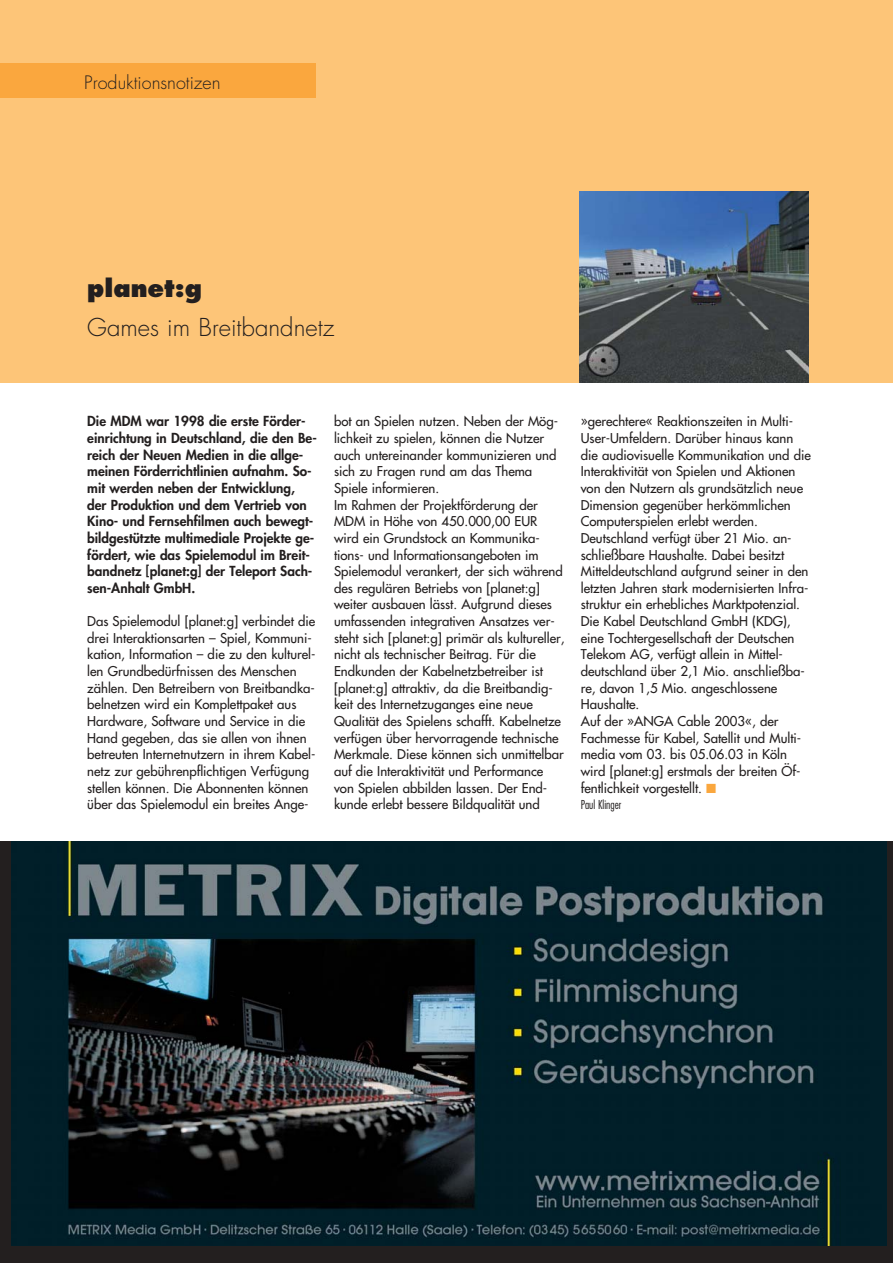
<style>
.page{position:relative;width:893px;height:1263px;background:#fff}
.page>*{position:absolute;margin:0;border:0;box-sizing:border-box;transform-origin:0 0}
.t1{font:300 24px "Futura";color:#231f1f}
.t2{font:800 24px "Futura";color:#231f1f}
.t3{font:300 18px "Futura";color:#231f1f}
.t4{font:800 13.5px/16.6px "Futura";color:#231f1f}
.t5{font:13.2px/16.6px "Futura";color:#231f1f}
.t6{font:300 condensed 12px "Futura";color:#231f1f}
.s1{color:#faa73e}
</style>
<div class="page">
<div style="left:0;top:842px;width:892px;height:421px;background:#231f1f"></div>
<img style="left:11px;top:842px;width:875px;height:404px">
<div style="left:0;top:0;width:892px;height:383px;background:#fdc578"></div>
<div style="left:0;top:64px;width:315px;height:34px;background:#faa73e"></div>
<img style="left:579px;top:191px;width:230px;height:192px">
<h2 class="t3" style="left:84px;top:74px;width:138px">Produktionsnotizen</h2>
<h1 class="t2" style="left:87px;top:278px;width:116px">planet:g</h1>
<h1 class="t1" style="left:87px;top:317px;width:248px">Games im Breitbandnetz</h1>
<p class="t4" style="left:87px;top:414px;width:231px">Die MDM war 1998 die erste Förder&shy;einrichtung in Deutschland, die den Be&shy;reich der Neuen Medien in die allge&shy;meinen Förderrichtlinien aufnahm. So&shy;mit werden neben der Entwicklung, der Produktion und dem Vertrieb von Kino- und Fernsehfilmen auch bewegt&shy;bildgestützte multimediale Projekte ge&shy;fördert, wie das Spielemodul im Breit&shy;bandnetz [planet:g] der Teleport Sach&shy;sen-Anhalt GmbH.</p>
<p class="t5" style="left:87px;top:614px;width:230px">Das Spielemodul [planet:g] verbindet die drei Interaktionsarten – Spiel, Kommuni&shy;kation, Information – die zu den kulturel&shy;len Grundbedürfnissen des Menschen zählen. Den Betreibern von Breitbandka&shy;belnetzen wird ein Komplettpaket aus Hardware, Software und Service in die Hand gegeben, das sie allen von ihnen betreuten Internetnutzern in ihrem Kabel&shy;netz zur gebührenpflichtigen Verfügung stellen können. Die Abonnenten können über das Spielemodul ein breites Ange-</p>
<p class="t5" style="left:334px;top:414px;width:232px">bot an Spielen nutzen. Neben der Mög&shy;lichkeit zu spielen, können die Nutzer auch untereinander kommunizieren und sich zu Fragen rund am das Thema Spiele informieren.<br>Im Rahmen der Projektförderung der MDM in Höhe von 450.000,00 EUR wird ein Grundstock an Kommunika&shy;tions- und Informationsangeboten im Spielemodul verankert, der sich während des regulären Betriebs von [planet:g] weiter ausbauen lässt. Aufgrund dieses umfassenden integrativen Ansatzes ver&shy;steht sich [planet:g] primär als kultureller, nicht als technischer Beitrag. Für die Endkunden der Kabelnetzbetreiber ist [planet:g] attraktiv, da die Breitbandig&shy;keit des Internetzuganges eine neue Qualität des Spielens schafft. Kabelnetze verfügen über hervorragende technische Merkmale. Diese können sich unmittelbar auf die Interaktivität und Performance von Spielen abbilden lassen. Der End&shy;kunde erlebt bessere Bildqualität und</p>
<p class="t5" style="left:580px;top:414px;width:232px">»gerechtere« Reaktionszeiten in Multi-User-Umfeldern. Darüber hinaus kann die audiovisuelle Kommunikation und die Interaktivität von Spielen und Aktionen von den Nutzern als grundsätzlich neue Dimension gegenüber herkömmlichen Computerspielen erlebt werden.<br>Deutschland verfügt über 21 Mio. an&shy;schließbare Haushalte. Dabei besitzt Mitteldeutschland aufgrund seiner in den letzten Jahren stark modernisierten Infra&shy;struktur ein erhebliches Marktpotenzial.<br>Die Kabel Deutschland GmbH (KDG), eine Tochtergesellschaft der Deutschen Telekom AG, verfügt allein in Mittel&shy;deutschland über 2,1 Mio. anschließba&shy;re, davon 1,5 Mio. angeschlossene Haushalte.<br>Auf der »ANGA Cable 2003«, der Fachmesse für Kabel, Satellit und Multi&shy;media vom 03. bis 05.06.03 in Köln wird [planet:g] erstmals der breiten Öf&shy;fentlichkeit vorgestellt. <span class="s1">■</span></p>
<p class="t6" style="left:580px;top:800px;width:42px">Paul Klinger</p>
</div>
